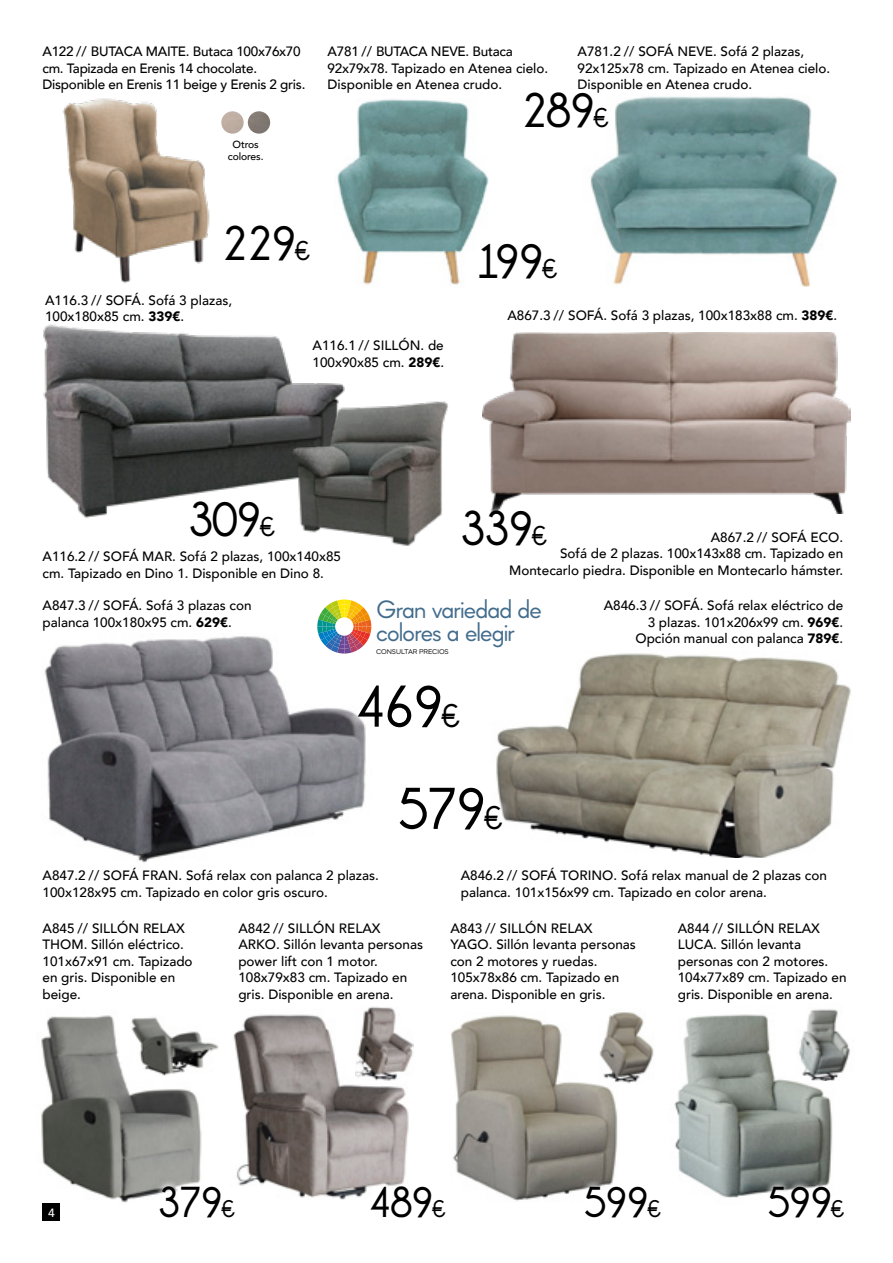
<style>
.page{position:relative;width:893px;height:1263px;background:#fff}
.page>*{position:absolute;margin:0;border:0;box-sizing:border-box;transform-origin:0 0}
.t1{font:700 59.25px "Champagne&Limousines";letter-spacing:-.05em;color:#000}
.t2{font:700 49.2px "Champagne&Limousines";letter-spacing:-.05em;color:#000}
.t3{font:700 43.5px "Champagne&Limousines";letter-spacing:-.05em;color:#000}
.t4{font:26.85px "Mazzard Soft L";letter-spacing:-.03em;color:#426c8c}
.t5{font:500 13.5px/16.5px "Avenir";color:#000}
.t6{font:500 13.5px/16.5px "Avenir";letter-spacing:-.02em;color:#000}
.t7{font:500 12px "Avenir";color:#fff}
.t8{font:500 10.35px/11.4px "Avenir";letter-spacing:-.01em;color:#000;text-align:center}
.t9{font:7.35px "Mazzard Soft L";letter-spacing:-.01em;color:#000}
.s1{font-size:27.75px}
.s2{font-weight:900}
.s3{font-size:33.45px}
.s4{font-size:24.6px}
</style>
<div class="page">
<img style="left:496px;top:659px;width:355px;height:193px">
<img style="left:44px;top:638px;width:322px;height:214px">
<img style="left:233px;top:1014px;width:181px;height:186px">
<img style="left:41px;top:1015px;width:161px;height:191px">
<img style="left:674px;top:1014px;width:159px;height:184px">
<img style="left:451px;top:1015px;width:167px;height:186px">
<img style="left:131px;top:1015px;width:88px;height:61px">
<img style="left:599px;top:1012px;width:55px;height:72px">
<img style="left:797px;top:1009px;width:53px;height:72px">
<img style="left:355px;top:1007px;width:58px;height:73px">
<div style="left:43px;top:1203px;width:17px;height:17px;background:#000"></div>
<img style="left:43px;top:335px;width:302px;height:184px">
<div style="left:30px;top:277px;width:216px;height:60px;background:#fff"></div>
<div style="left:28px;top:582px;width:238px;height:64px;background:#fff"></div>
<div style="left:298px;top:322px;width:160px;height:60px;background:#fff"></div>
<img style="left:287px;top:398px;width:161px;height:148px">
<div style="left:589px;top:582px;width:269px;height:80px;background:#fff"></div>
<img style="left:590px;top:108px;width:248px;height:179px">
<img style="left:337px;top:99px;width:151px;height:186px">
<img style="left:62px;top:98px;width:148px;height:185px">
<img style="left:248px;top:111px;width:22px;height:23px;border-radius:11px">
<img style="left:221px;top:111px;width:23px;height:23px;border-radius:11px">
<img style="left:483px;top:332px;width:367px;height:181px">
<svg style="left:317px;top:599px;width:54px;height:54px"></svg>
<div style="left:470px;top:235px;width:96px;height:53px;background:#fff"></div>
<div style="left:517px;top:84px;width:100px;height:53px;background:#fff"></div>
<div style="left:182px;top:493px;width:102px;height:53px;background:#fff"></div>
<div style="left:454px;top:502px;width:102px;height:53px;background:#fff"></div>
<div style="left:152px;top:1178px;width:91px;height:48px;background:#fff"></div>
<div style="left:363px;top:1178px;width:90px;height:48px;background:#fff"></div>
<div style="left:577px;top:1179px;width:91px;height:47px;background:#fff"></div>
<svg style="left:761px;top:1179px;width:72px;height:19px"></svg>
<div style="left:348px;top:675px;width:121px;height:63px;background:#fff"></div>
<div style="left:390px;top:777px;width:122px;height:63px;background:#fff"></div>
<p class="t6" style="left:43px;top:43px;width:264px">A122 // BUTACA MAITE. Butaca 100x76x70 cm. Tapizada en Erenis 14 chocolate.<br>Disponible en Erenis 11 beige y Erenis 2 gris.</p>
<p class="t8" style="left:228px;top:138px;width:37px">Otros colores.</p>
<p class="t5" style="left:578px;top:43px;width:228px">A781.2 // SOFÁ NEVE. Sofá 2 plazas,</p>
<p class="t5" style="left:578px;top:59px;width:254px">92x125x78 cm. Tapizado en Atenea cielo.<br>Disponible en Atenea crudo.</p>
<p class="t6" style="left:328px;top:43px;width:187px">A781 // BUTACA NEVE. Butaca</p>
<p class="t5" style="left:328px;top:59px;width:222px">92x79x78. Tapizado en Atenea cielo.<br>Disponible en Atenea crudo.</p>
<p class="t2" style="left:521px;top:83px;width:89px">289<span class="s1">€</span></p>
<p class="t2" style="left:221px;top:216px;width:90px">229<span class="s1">€</span></p>
<p class="t2" style="left:475px;top:234px;width:84px">199<span class="s1">€</span></p>
<p class="t5" style="left:45px;top:291px;width:189px">A116.3 // SOFÁ. Sofá 3 plazas,</p>
<p class="t5" style="left:45px;top:308px;width:141px">100x180x85 cm. <span class="s2">339€</span>.</p>
<p class="t5" style="left:507px;top:306px;width:331px">A867.3 // SOFÁ. Sofá 3 plazas, 100x183x88 cm. <span class="s2">389€</span>.</p>
<p class="t5" style="left:313px;top:336px;width:133px">A116.1 // SILLÓN. de</p>
<p class="t5" style="left:313px;top:353px;width:133px">100x90x85 cm. <span class="s2">289€</span>.</p>
<p class="t2" style="left:188px;top:492px;width:88px">309<span class="s1">€</span></p>
<p class="t2" style="left:460px;top:501px;width:89px">339<span class="s1">€</span></p>
<p class="t5" style="left:711px;top:528px;width:134px">A867.2 // SOFÁ ECO.</p>
<p class="t5" style="left:509px;top:545px;width:336px;text-align:right">Sofá de 2 plazas. 100x143x88 cm. Tapizado en<br>Montecarlo piedra. Disponible en Montecarlo hámster.</p>
<p class="t5" style="left:43px;top:547px;width:300px">A116.2 // SOFÁ MAR. Sofá 2 plazas, 100x140x85 cm. Tapizado en Dino 1. Disponible en Dino 8.</p>
<p class="t5" style="left:43px;top:597px;width:211px">A847.3 // SOFÁ. Sofá 3 plazas con palanca 100x180x95 cm. <span class="s2">629€</span>.</p>
<p class="t4" style="left:376px;top:593px;width:167px">Gran variedad de</p>
<p class="t4" style="left:376px;top:617px;width:141px">colores a elegir</p>
<p class="t9" style="left:376px;top:647px;width:74px">CONSULTAR PRECIOS</p>
<p class="t1" style="left:354px;top:673px;width:107px">469<span class="s3">€</span></p>
<p class="t1" style="left:397px;top:776px;width:107px">579<span class="s3">€</span></p>
<p class="t5" style="left:604px;top:597px;width:241px;text-align:right">A846.3 // SOFÁ. Sofá relax eléctrico de<br>3 plazas. 101x206x99 cm. <span class="s2">969€</span>.</p>
<p class="t5" style="left:635px;top:630px;width:209px">Opción manual con palanca <span class="s2">789€</span>.</p>
<p class="t5" style="left:43px;top:867px;width:338px">A847.2 // SOFÁ FRAN. Sofá relax con palanca 2 plazas.<br>100x128x95 cm. Tapizado en color gris oscuro.</p>
<p class="t5" style="left:43px;top:919px;width:144px">A845 // SILLÓN RELAX</p>
<p class="t5" style="left:43px;top:936px;width:143px">THOM. Sillón eléctrico.</p>
<p class="t5" style="left:43px;top:952px;width:152px">101x67x91 cm. Tapizado</p>
<p class="t5" style="left:43px;top:969px;width:134px">en gris. Disponible en</p>
<p class="t5" style="left:43px;top:985px;width:40px">beige.</p>
<p class="t5" style="left:238px;top:919px;width:144px">A842 // SILLÓN RELAX</p>
<p class="t5" style="left:238px;top:936px;width:186px">ARKO. Sillón levanta personas power lift con 1 motor.<br>108x79x83 cm. Tapizado en gris. Disponible en arena.</p>
<p class="t5" style="left:461px;top:867px;width:368px">A846.2 // SOFÁ TORINO. Sofá relax manual de 2 plazas con palanca. 101x156x99 cm. Tapizado en color arena.</p>
<p class="t5" style="left:450px;top:919px;width:144px">A843 // SILLÓN RELAX</p>
<p class="t5" style="left:450px;top:936px;width:187px">YAGO. Sillón levanta personas con 2 motores y ruedas.<br>105x78x86 cm. Tapizado en arena. Disponible en gris.</p>
<p class="t5" style="left:678px;top:919px;width:144px">A844 // SILLÓN RELAX</p>
<p class="t5" style="left:678px;top:936px;width:170px">LUCA. Sillón levanta personas con 2 motores.<br>104x77x89 cm. Tapizado en gris. Disponible en arena.</p>
<p class="t7" style="left:48px;top:1202px;width:8px">4</p>
<p class="t3" style="left:158px;top:1178px;width:79px">379<span class="s4">€</span></p>
<p class="t3" style="left:368px;top:1178px;width:79px">489<span class="s4">€</span></p>
<p class="t3" style="left:583px;top:1178px;width:79px">599<span class="s4">€</span></p>
<p class="t3" style="left:767px;top:1178px;width:79px">599<span class="s4">€</span></p>
</div>
